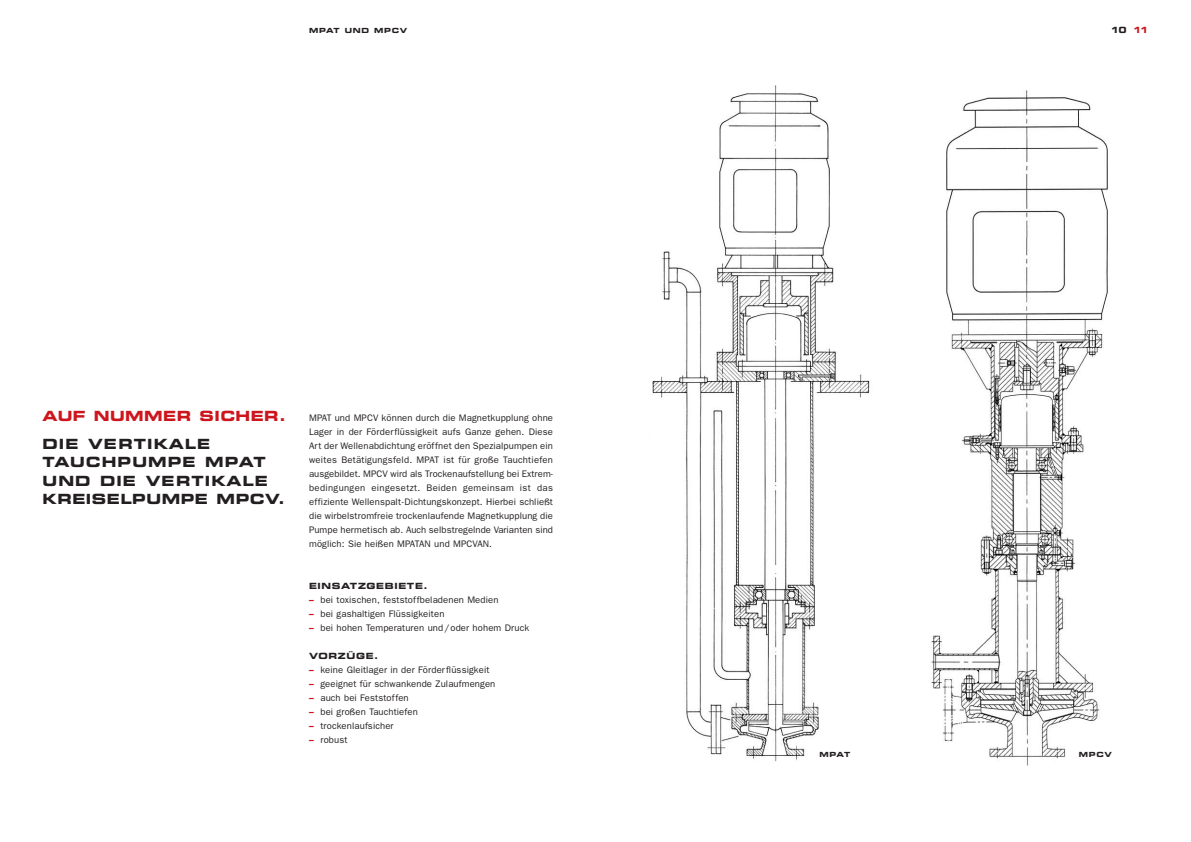
<style>
.page{position:relative;width:1191px;height:842px;background:#fff}
.page>*{position:absolute;margin:0;border:0;box-sizing:border-box;transform-origin:0 0}
.t1{font:700 expanded 14px/18.5px "Square 721 BT";letter-spacing:.08em;color:#231f20}
.t2{font:700 expanded 14px "Square 721 BT";letter-spacing:.035em;color:#cd151d}
.t3{font:9.5px/14px "Franklin Gothic";letter-spacing:.01em;color:#231f20;text-align:justify}
.t4{font:700 expanded 8.5px "Square 721 BT";letter-spacing:.08em;color:#231f20}
.t5{font:700 expanded 7px "Square 721 BT";letter-spacing:.1em;color:#231f20}
.s1{font-family:"Square 721 BT";font-weight:700;font-stretch:expanded;color:#cd151d}
.s2{color:#cd151d}
</style>
<div class="page">
<img style="left:652px;top:85px;width:218px;height:677px">
<img style="left:931px;top:90px;width:177px;height:676px">
<p class="t5" style="left:309px;top:28px;width:99px">MPAT UND MPCV</p>
<h1 class="t2" style="left:43px;top:411px;width:245px">AUF NUMMER SICHER.</h1>
<h1 class="t1" style="left:43px;top:436px;width:244px">DIE VERTIKALE<br>TAUCHPUMPE MPAT<br>UND DIE VERTIKALE<br>KREISELPUMPE MPCV.</h1>
<p class="t3" style="left:309px;top:411px;width:245px">MPAT und MPCV können durch die Magnetkupplung ohne Lager in der Förderflüssigkeit aufs Ganze gehen. Diese Art der Wellenabdichtung eröffnet den Spezialpumpen ein weites Betätigungsfeld. MPAT ist für große Tauchtiefen ausgebildet. MPCV wird als Trockenaufstellung bei Extrem&shy;bedingungen eingesetzt. Beiden gemeinsam ist das effiziente Wellenspalt-Dichtungskonzept. Hierbei schließt die wirbelstromfreie trockenlaufende Magnetkupplung die Pumpe hermetisch ab. Auch selbstregelnde Varianten sind möglich: Sie heißen MPATAN und MPCVAN.</p>
<p class="t4" style="left:309px;top:583px;width:120px">EINSATZGEBIETE.</p>
<p class="t3" style="left:309px;top:593px;width:191px"><span class="s1">–</span> bei toxischen, feststoffbeladenen Medien</p>
<p class="t3" style="left:309px;top:607px;width:137px"><span class="s1">–</span> bei gashaltigen Flüssigkeiten</p>
<p class="t3" style="left:309px;top:621px;width:222px"><span class="s1">–</span> bei hohen Temperaturen und/oder hohem Druck</p>
<p class="t4" style="left:309px;top:653px;width:71px">VORZÜGE.</p>
<p class="t3" style="left:309px;top:663px;width:182px"><span class="s1">–</span> keine Gleitlager in der Förderflüssigkeit</p>
<p class="t3" style="left:309px;top:677px;width:188px"><span class="s1">–</span> geeignet für schwankende Zulaufmengen</p>
<p class="t3" style="left:309px;top:691px;width:101px"><span class="s1">–</span> auch bei Feststoffen</p>
<p class="t3" style="left:309px;top:705px;width:110px"><span class="s1">–</span> bei großen Tauchtiefen</p>
<p class="t3" style="left:309px;top:719px;width:86px"><span class="s1">–</span> trockenlaufsicher</p>
<p class="t3" style="left:309px;top:733px;width:40px"><span class="s1">–</span> robust</p>
<p class="t4" style="left:1110px;top:27px;width:39px">10 <span class="s2">11</span></p>
<p class="t5" style="left:819px;top:752px;width:32px">MPAT</p>
<p class="t5" style="left:1079px;top:752px;width:34px">MPCV</p>
</div>
